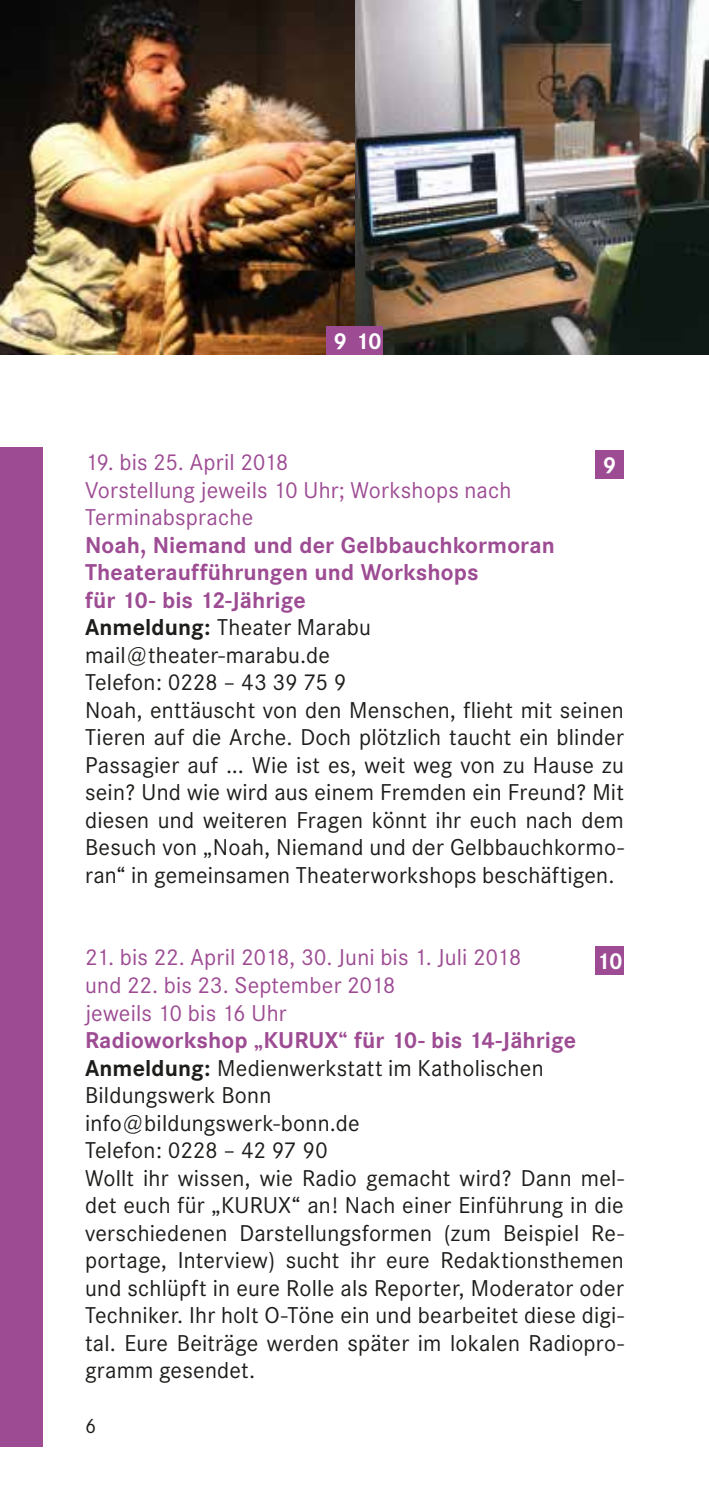
<style>
.page{position:relative;width:709px;height:1489px;background:#fff}
.page>*{position:absolute;margin:0;border:0;box-sizing:border-box;transform-origin:0 0}
.t1{font:22.5px/27.5px "Corporate SBQ";letter-spacing:.01em;color:#1d1d1b}
.t2{font:22.5px/27.5px "Corporate SBQ";letter-spacing:.01em;color:#9d4c93}
.t3{font:700 22.5px "Corporate SBQ";color:#fff}
.t4{font:20px "Corporate SBQ";color:#1d1d1b}
.s1{font-weight:700;color:#9d4c93}
.s2{font-weight:700}
</style>
<div class="page">
<div style="left:0;top:446px;width:43px;height:1000px;background:#9d4c93"></div>
<img style="left:0;top:0;width:709px;height:354px">
<div style="left:326px;top:326px;width:28px;height:28px;background:#9d4c93"></div>
<div style="left:595px;top:450px;width:29px;height:28px;background:#9d4c93"></div>
<div style="left:354px;top:326px;width:29px;height:28px;background:#9d4c93"></div>
<div style="left:595px;top:946px;width:29px;height:28px;background:#9d4c93"></div>
<p class="t3" style="left:333px;top:327px;width:50px">9 10</p>
<p class="t2" style="left:85px;top:449px;width:428px">19. bis 25. April 2018<br>Vorstellung jeweils 10 Uhr; Workshops nach<br>Terminabsprache</p>
<p class="t1" style="left:85px;top:531px;width:540px"><span class="s1">Noah, Niemand und der Gelbbauchkormoran Theateraufführungen und Workshops<br>für 10- bis 12-Jährige<br></span><span class="s2">Anmeldung:</span> Theater Marabu<br>mail@theater-marabu.de<br>Telefon: 0228 – 43 39 75 9<br>Noah, enttäuscht von den Menschen, flieht mit seinen Tieren auf die Arche. Doch plötzlich taucht ein blinder Passagier auf ... Wie ist es, weit weg von zu Hause zu sein? Und wie wird aus einem Fremden ein Freund? Mit diesen und weiteren Fragen könnt ihr euch nach dem Besuch von „Noah, Niemand und der Gelbbauchkormo&shy;ran“ in gemeinsamen Theaterworkshops beschäftigen.</p>
<p class="t3" style="left:603px;top:451px;width:15px">9</p>
<p class="t2" style="left:85px;top:944px;width:438px">21. bis 22. April 2018, 30. Juni bis 1. Juli 2018 und 22. bis 23. September 2018<br>jeweils 10 bis 16 Uhr</p>
<p class="t1" style="left:85px;top:1026px;width:540px"><span class="s1">Radioworkshop „KURUX“ für 10- bis 14-Jährige </span><span class="s2">Anmeldung:</span> Medienwerkstatt im Katholischen Bildungswerk Bonn<br>info@bildungswerk-bonn.de<br>Telefon: 0228 – 42 97 90<br>Wollt ihr wissen, wie Radio gemacht wird? Dann mel&shy;det euch für „KURUX“ an! Nach einer Einführung in die verschiedenen Darstellungsformen (zum Beispiel Re&shy;portage, Interview) sucht ihr eure Redaktionsthemen und schlüpft in eure Rolle als Reporter, Moderator oder Techniker. Ihr holt O-Töne ein und bearbeitet diese digi&shy;tal. Eure Beiträge werden später im lokalen Radiopro&shy;gramm gesendet.</p>
<p class="t3" style="left:596px;top:947px;width:28px">10</p>
<p class="t4" style="left:85px;top:1413px;width:13px">6</p>
</div>
